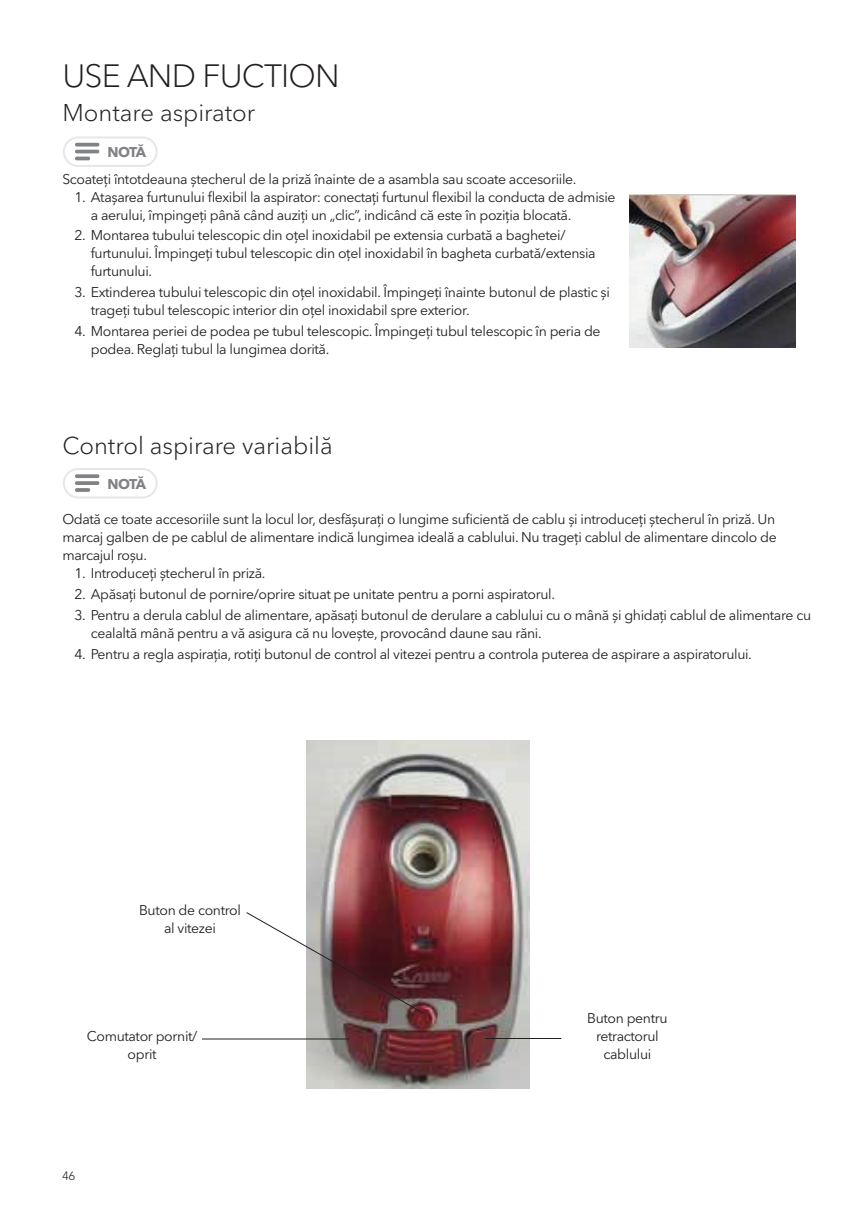
<style>
.page{position:relative;width:857px;height:1225px;background:#fff}
.page>*{position:absolute;margin:0;border:0;box-sizing:border-box;transform-origin:0 0}
.t1{font:300 32px "Avenir Next World";letter-spacing:-.025em;color:#231f20}
.t2{font:300 24px "Avenir Next World";color:#231f20}
.t3{font:14px/18px "Avenir Next World";letter-spacing:-.025em;color:#231f20}
.t4{font:700 14px "Avenir Next World";letter-spacing:-.07em;color:#808285}
.t5{font:300 12px "Avenir LT Pro";color:#231f20}
</style>
<div class="page">
<img style="left:629px;top:195px;width:166px;height:152px">
<img style="left:307px;top:740px;width:222px;height:348px">
<svg style="left:246px;top:912px;width:178px;height:102px"></svg>
<hr style="left:202px;top:1038px;width:147px;height:1px;background:#231f20">
<hr style="left:485px;top:1038px;width:76px;height:1px;background:#231f20">
<div style="left:63px;top:136px;width:94px;height:31px;border:2px solid #e6e7e9;border-radius:14px"></div>
<svg style="left:75px;top:143px;width:24px;height:17px"></svg>
<div style="left:63px;top:468px;width:94px;height:30px;border:2px solid #e6e7e9;border-radius:14px"></div>
<svg style="left:75px;top:474px;width:24px;height:18px"></svg>
<h1 class="t1" style="left:62px;top:50px;width:278px">USE AND FUCTION</h1>
<h2 class="t2" style="left:62px;top:94px;width:194px">Montare aspirator</h2>
<p class="t4" style="left:107px;top:144px;width:40px">NOTĂ</p>
<p class="t3" style="left:62px;top:170px;width:515px">Scoateți întotdeauna ștecherul de la priză înainte de a asambla sau scoate accesoriile.</p>
<p class="t3" style="left:91px;top:188px;width:526px;text-indent:-16px">1. Atașarea furtunului flexibil la aspirator: conectați furtunul flexibil la conducta de admisie a aerului, împingeți până când auziți un „clic”, indicând că este în poziția blocată.</p>
<p class="t3" style="left:91px;top:227px;width:506px;text-indent:-16px">2. Montarea tubului telescopic din oțel inoxidabil pe extensia curbată a baghetei/ furtunului. Împingeți tubul telescopic din oțel inoxidabil în bagheta curbată/extensia furtunului.</p>
<p class="t3" style="left:91px;top:283px;width:520px;text-indent:-16px">3. Extinderea tubului telescopic din oțel inoxidabil. Împingeți înainte butonul de plastic și trageți tubul telescopic interior din oțel inoxidabil spre exterior.</p>
<p class="t3" style="left:91px;top:322px;width:511px;text-indent:-16px">4. Montarea periei de podea pe tubul telescopic. Împingeți tubul telescopic în peria de podea. Reglați tubul la lungimea dorită.</p>
<h2 class="t2" style="left:62px;top:427px;width:271px">Control aspirare variabilă</h2>
<p class="t4" style="left:107px;top:475px;width:40px">NOTĂ</p>
<p class="t3" style="left:62px;top:510px;width:715px;text-align:justify">Odată ce toate accesoriile sunt la locul lor, desfășurați o lungime suficientă de cablu și introduceți ștecherul în priză. Un marcaj galben de pe cablul de alimentare indică lungimea ideală a cablului. Nu trageți cablul de alimentare dincolo de marcajul roșu.</p>
<p class="t3" style="left:74px;top:564px;width:192px">1. Introduceți ștecherul în priză.</p>
<p class="t3" style="left:74px;top:585px;width:482px">2. Apăsați butonul de pornire/oprire situat pe unitate pentru a porni aspiratorul.</p>
<p class="t3" style="left:91px;top:606px;width:721px;text-indent:-16px">3. Pentru a derula cablul de alimentare, apăsați butonul de derulare a cablului cu o mână și ghidați cablul de alimentare cu cealaltă mână pentru a vă asigura că nu lovește, provocând daune sau răni.</p>
<p class="t3" style="left:74px;top:645px;width:678px">4. Pentru a regla aspirația, rotiți butonul de control al vitezei pentru a controla puterea de aspirare a aspiratorului.</p>
<p class="t3" style="left:139px;top:901px;width:103px;text-align:center">Buton de control al vitezei</p>
<p class="t3" style="left:87px;top:1027px;width:112px;text-align:center">Comutator pornit/ oprit</p>
<p class="t5" style="left:62px;top:1168px;width:14px">46</p>
<p class="t3" style="left:587px;top:1009px;width:82px;text-align:center">Buton pentru retractorul cablului</p>
</div>
